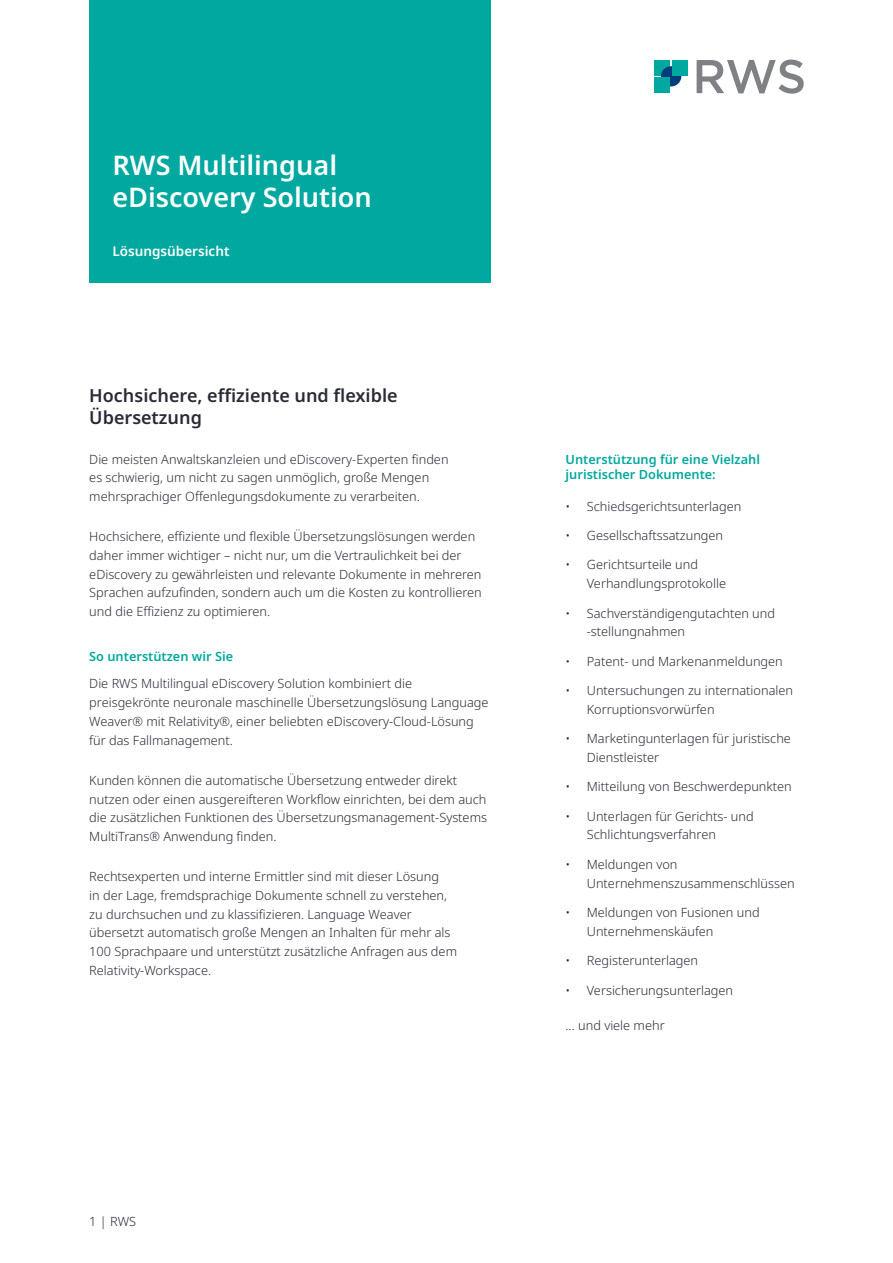
<style>
.page{position:relative;width:893px;height:1263px;background:#fff}
.page>*{position:absolute;margin:0;border:0;box-sizing:border-box;transform-origin:0 0}
.t1{font:600 27px/32.4px "Noto Sans";color:#fff}
.t2{font:600 18px/21.6px "Noto Sans";color:#292b36}
.t3{font:600 13.5px "Noto Sans";color:#fff}
.t4{font:300 12.75px/18.8px "Noto Sans";color:#292b36}
.t5{font:600 12.75px/15.3px "Noto Sans";color:#00a89f}
</style>
<div class="page">
<div style="left:89px;top:0;width:402px;height:283px;background:#00a89f"></div>
<div style="left:654px;top:60px;width:16px;height:16px;background:#00a89f"></div>
<div style="left:661px;top:66px;width:20px;height:20px;background:#003d7f;border-radius:50%"></div>
<div style="left:654px;top:78px;width:16px;height:15px;background:#00a89f"></div>
<div style="left:672px;top:60px;width:16px;height:16px;background:#00a89f"></div>
<svg style="left:697px;top:60px;width:107px;height:34px"></svg>
<h1 class="t1" style="left:112px;top:150px;width:261px">RWS Multilingual eDiscovery Solution</h1>
<p class="t3" style="left:112px;top:242px;width:119px">Lösungsübersicht</p>
<h2 class="t2" style="left:89px;top:385px;width:310px">Hochsichere, effiziente und flexible<br>Übersetzung</h2>
<p class="t4" style="left:89px;top:450px;width:361px">Die meisten Anwaltskanzleien und eDiscovery-Experten finden es schwierig, um nicht zu sagen unmöglich, große Mengen mehrsprachiger Offenlegungsdokumente zu verarbeiten.</p>
<p class="t4" style="left:89px;top:527px;width:394px">Hochsichere, effiziente und flexible Übersetzungslösungen werden daher immer wichtiger – nicht nur, um die Vertraulichkeit bei der eDiscovery zu gewährleisten und relevante Dokumente in mehreren Sprachen aufzufinden, sondern auch um die Kosten zu kontrollieren und die Effizienz zu optimieren.</p>
<p class="t5" style="left:89px;top:649px;width:145px">So unterstützen wir Sie</p>
<p class="t4" style="left:89px;top:675px;width:401px">Die RWS Multilingual eDiscovery Solution kombiniert die preisgekrönte neuronale maschinelle Übersetzungslösung Language Weaver® mit Relativity®, einer beliebten eDiscovery-Cloud-Lösung für das Fallmanagement.</p>
<p class="t4" style="left:89px;top:771px;width:399px">Kunden können die automatische Übersetzung entweder direkt nutzen oder einen ausgereifteren Workflow einrichten, bei dem auch die zusätzlichen Funktionen des Übersetzungsmanagement-Systems MultiTrans® Anwendung finden.</p>
<p class="t4" style="left:89px;top:867px;width:369px">Rechtsexperten und interne Ermittler sind mit dieser Lösung<br>in der Lage, fremdsprachige Dokumente schnell zu verstehen, zu durchsuchen und zu klassifizieren. Language Weaver übersetzt automatisch große Mengen an Inhalten für mehr als 100 Sprachpaare und unterstützt zusätzliche Anfragen aus dem Relativity-Workspace.</p>
<p class="t4" style="left:89px;top:1212px;width:48px">1 | RWS</p>
<p class="t5" style="left:566px;top:452px;width:196px">Unterstützung für eine Vielzahl juristischer Dokumente:</p>
<p class="t4" style="left:566px;top:497px;width:177px">• Schiedsgerichtsunterlagen</p>
<p class="t4" style="left:566px;top:526px;width:159px">• Gesellschaftssatzungen</p>
<p class="t4" style="left:587px;top:556px;width:141px;text-indent:-21px">• Gerichtsurteile und<br>Verhandlungsprotokolle</p>
<p class="t4" style="left:587px;top:604px;width:190px;text-indent:-21px">• Sachverständigengutachten und -stellungnahmen</p>
<p class="t4" style="left:566px;top:652px;width:219px">• Patent- und Markenanmeldungen</p>
<p class="t4" style="left:587px;top:681px;width:208px;text-indent:-21px">• Untersuchungen zu internationalen<br>Korruptionsvorwürfen</p>
<p class="t4" style="left:587px;top:729px;width:206px;text-indent:-21px">• Marketingunterlagen für juristische<br>Dienstleister</p>
<p class="t4" style="left:566px;top:778px;width:228px">• Mitteilung von Beschwerdepunkten</p>
<p class="t4" style="left:587px;top:807px;width:168px;text-indent:-21px">• Unterlagen für Gerichts- und<br>Schlichtungsverfahren</p>
<p class="t4" style="left:587px;top:855px;width:209px;text-indent:-21px">• Meldungen von<br>Unternehmenszusammenschlüssen</p>
<p class="t4" style="left:587px;top:903px;width:174px;text-indent:-21px">• Meldungen von Fusionen und<br>Unternehmenskäufen</p>
<p class="t4" style="left:566px;top:951px;width:134px">• Registerunterlagen</p>
<p class="t4" style="left:566px;top:981px;width:169px">• Versicherungsunterlagen</p>
<p class="t4" style="left:566px;top:1016px;width:101px">… und viele mehr</p>
</div>
